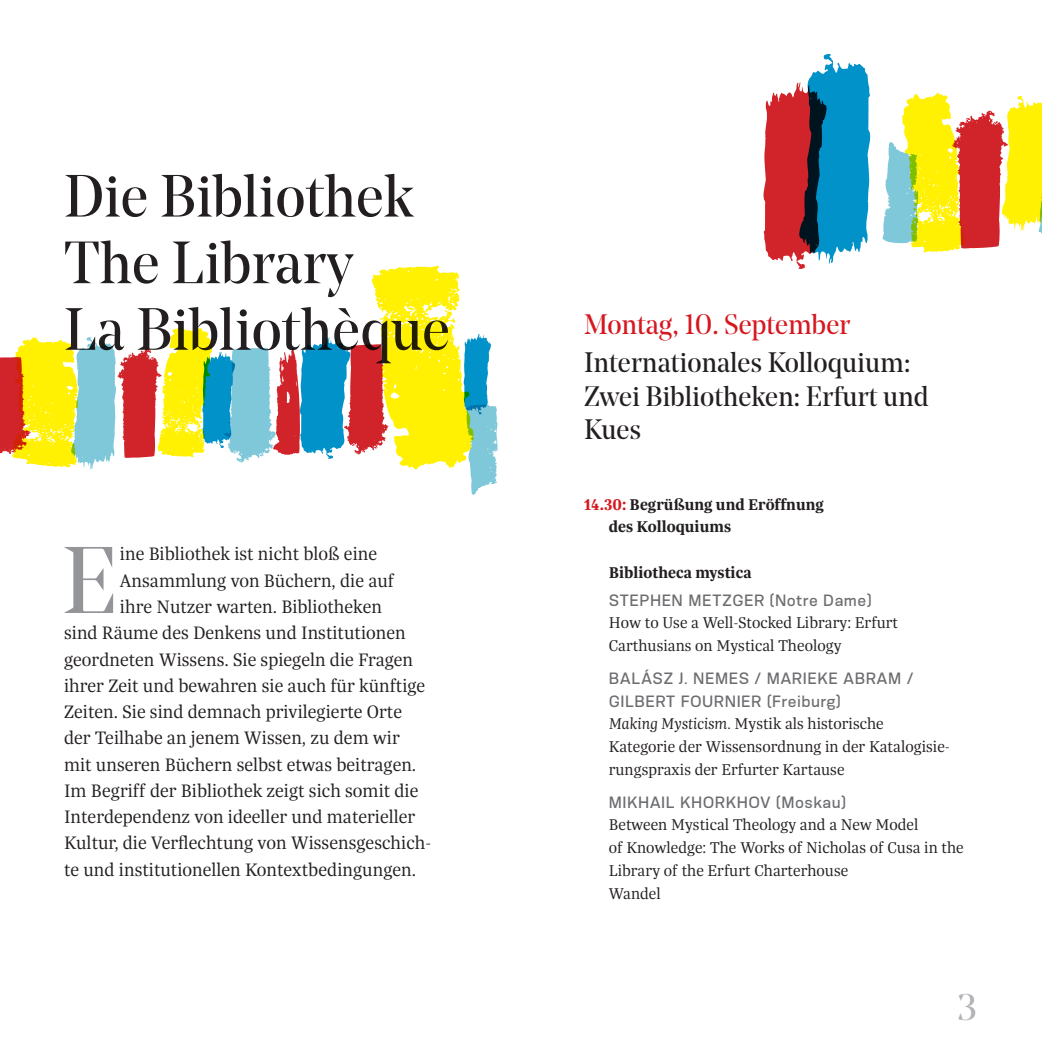
<style>
.page{position:relative;width:1042px;height:1042px;background:#fff}
.page>*{position:absolute;margin:0;border:0;box-sizing:border-box;transform-origin:0 0}
.Grundtext{font:93.98px "Noe Display";color:#939598}
.t1{font:59.15px "Noe Display";color:#231f20}
.t2{font:36.75px "Noe Display";color:#b2b3b7}
.Tag{font:28px/33.6px "Noe Display";color:#231f20}
.Tag-2{font:28px "Noe Display";color:#d7171f}
.Grundtext-2{font:300 19.25px "Trola";color:#231f20}
.Grundtext_pur{font:300 16.62px/22.8px "Trola";color:#231f20}
.Überschrift{font:700 16.62px/22.8px "Trola";color:#231f20}
.Grundtext_pur-2{font:500 15.4px/22.8px "Konsens";letter-spacing:.03em;color:#6c6d70}
.s1{color:#d7171f}
.s2{font-style:italic}
</style>
<div class="page">
<svg style="left:763px;top:54px;width:108px;height:215px"></svg>
<svg style="left:882px;top:92px;width:160px;height:161px"></svg>
<svg style="left:0;top:265px;width:498px;height:230px"></svg>
<p class="t1" style="left:64px;top:159px;width:351px">Die Bibliothek</p>
<p class="t1" style="left:64px;top:226px;width:290px">The Library</p>
<p class="t1" style="left:64px;top:292px;width:387px">La Bibliothèque</p>
<p class="Grundtext" style="left:62px;top:522px;width:57px">E</p>
<p class="Grundtext-2" style="left:120px;top:542px;width:259px">ine Bibliothek ist nicht bloß eine</p>
<p class="Grundtext-2" style="left:120px;top:568px;width:276px">Ansammlung von Büchern, die auf</p>
<p class="Grundtext-2" style="left:120px;top:594px;width:263px">ihre Nutzer warten. Bibliotheken</p>
<p class="Grundtext-2" style="left:64px;top:620px;width:343px">sind Räume des Denkens und Institutionen</p>
<p class="Grundtext-2" style="left:64px;top:647px;width:351px">geordneten Wissens. Sie spiegeln die Fragen</p>
<p class="Grundtext-2" style="left:64px;top:673px;width:363px">ihrer Zeit und bewahren sie auch für künftige</p>
<p class="Grundtext-2" style="left:64px;top:699px;width:339px">Zeiten. Sie sind demnach privilegierte Orte</p>
<p class="Grundtext-2" style="left:64px;top:725px;width:337px">der Teilhabe an jenem Wissen, zu dem wir</p>
<p class="Grundtext-2" style="left:64px;top:752px;width:354px">mit unseren Büchern selbst etwas beitragen.</p>
<p class="Grundtext-2" style="left:64px;top:778px;width:356px">Im Begriff der Bibliothek zeigt sich somit die</p>
<p class="Grundtext-2" style="left:64px;top:804px;width:353px">Interdependenz von ideeller und materieller</p>
<p class="Grundtext-2" style="left:64px;top:830px;width:369px">Kultur, die Verflechtung von Wissensgeschich-</p>
<p class="Grundtext-2" style="left:64px;top:857px;width:353px">te und institutionellen Kontextbedingungen.</p>
<p class="Tag-2" style="left:584px;top:306px;width:268px">Montag, 10. September</p>
<p class="Tag" style="left:584px;top:345px;width:346px">Internationales Kolloquium:<br>Zwei Bibliotheken: Erfurt und<br>Kues</p>
<p class="Überschrift" style="left:609px;top:492px;width:217px;text-indent:-25px"><span class="s1">14.30:</span> Begrüßung und Eröffnung des Kolloquiums</p>
<p class="Überschrift" style="left:609px;top:561px;width:144px">Bibliotheca mystica</p>
<p class="Grundtext_pur-2" style="left:609px;top:588px;width:264px">STEPHEN METZGER (Notre Dame)</p>
<p class="Grundtext_pur" style="left:609px;top:611px;width:291px">How to Use a Well-Stocked Library: Erfurt<br>Carthusians on Mystical Theology</p>
<p class="Grundtext_pur-2" style="left:609px;top:666px;width:306px">BALÁSZ J. NEMES / MARIEKE ABRAM /<br>GILBERT FOURNIER (Freiburg)</p>
<p class="Grundtext_pur" style="left:609px;top:712px;width:342px"><span class="s2">Making Mysticism.</span> Mystik als historische<br>Kategorie der Wissensordnung in der Katalogisie&shy;rungspraxis der Erfurter Kartause</p>
<p class="Grundtext_pur-2" style="left:609px;top:790px;width:239px">MIKHAIL KHORKHOV (Moskau)</p>
<p class="Grundtext_pur" style="left:609px;top:813px;width:356px">Between Mystical Theology and a New Model<br>of Knowledge: The Works of Nicholas of Cusa in the<br>Library of the Erfurt Charterhouse</p>
<p class="Grundtext_pur" style="left:609px;top:881px;width:53px">Wandel</p>
<h3 class="t2" style="left:957px;top:984px;width:21px">3</h3>
</div>
